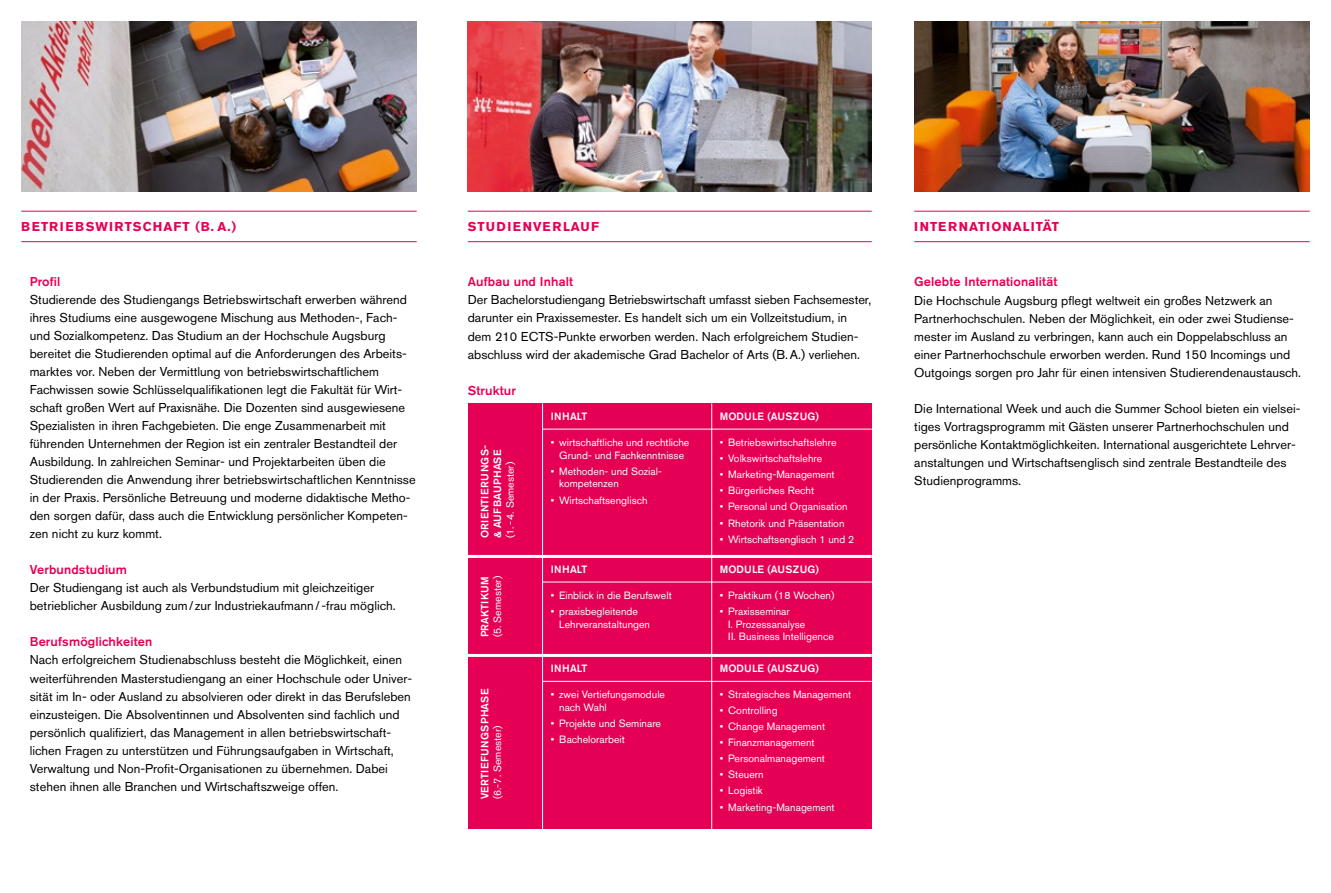
<style>
.page{position:relative;width:1331px;height:893px;background:#fff}
.page>*{position:absolute;margin:0;border:0;box-sizing:border-box;transform-origin:0 0}
.t1{font:12.75px/18px "Akzidenz Grotesk BQ";letter-spacing:.005em;color:#000}
.t2{font:500 12.75px "Akzidenz Grotesk BQ";letter-spacing:.01em;color:#e50055}
.t3{font:700 12.75px "Akzidenz Grotesk BQ";letter-spacing:.08em;color:#e50055}
.t4{font:700 12.75px "Akzidenz Grotesk BQ";letter-spacing:.12em;color:#e50055}
.t5{font:10.5px/12.8px "Akzidenz Grotesk BQ";letter-spacing:.005em;color:#fff}
.t6{font:500 10.5px "Akzidenz Grotesk BQ";letter-spacing:.01em;color:#fff}
.t7{font:500 10.5px/12.8px "Akzidenz Grotesk BQ";letter-spacing:.04em;color:#fff}
.t8{font:500 10.5px "Akzidenz Grotesk BQ";letter-spacing:.03em;color:#fff}
</style>
<div class="page">
<img style="left:21px;top:21px;width:396px;height:170px">
<img style="left:468px;top:21px;width:404px;height:170px">
<hr style="left:21px;top:211px;width:396px;height:1px;background:#e50055">
<hr style="left:21px;top:241px;width:396px;height:1px;background:#e50055">
<hr style="left:468px;top:211px;width:404px;height:1px;background:#e50055">
<hr style="left:468px;top:241px;width:404px;height:1px;background:#e50055">
<hr style="left:914px;top:211px;width:396px;height:1px;background:#e50055">
<hr style="left:914px;top:241px;width:396px;height:1px;background:#e50055">
<div style="left:468px;top:403px;width:404px;height:426px;background:#e50055"></div>
<hr style="left:468px;top:555px;width:404px;height:3px;background:#fff">
<hr style="left:468px;top:654px;width:404px;height:3px;background:#fff">
<hr style="left:542px;top:429px;width:330px;height:1px;background:#fff">
<hr style="left:542px;top:582px;width:330px;height:1px;background:#fff">
<hr style="left:542px;top:681px;width:330px;height:1px;background:#fff">
<hr style="left:711px;top:403px;width:1px;height:441px;background:#fff">
<hr style="left:542px;top:403px;width:1px;height:441px;background:#fff">
<img style="left:914px;top:21px;width:396px;height:170px">
<p class="t3" style="left:21px;top:219px;width:216px">BETRIEBSWIRTSCHAFT (B. A.)</p>
<p class="t4" style="left:468px;top:219px;width:133px">STUDIENVERLAUF</p>
<p class="t3" style="left:914px;top:219px;width:146px">INTERNATIONALITÄT</p>
<p class="t2" style="left:30px;top:274px;width:32px">Profil</p>
<p class="t1" style="left:30px;top:291px;width:387px">Studierende des Studiengangs Betriebswirtschaft erwerben während ihres Studiums eine ausgewogene Mischung aus Methoden-, Fach&shy;und Sozialkompetenz. Das Studium an der Hochschule Augsburg bereitet die Studierenden optimal auf die Anforderungen des Arbeits&shy;marktes vor. Neben der Vermittlung von betriebswirtschaftlichem Fachwissen sowie Schlüsselqualifikationen legt die Fakultät für Wirt&shy;schaft großen Wert auf Praxisnähe. Die Dozenten sind ausgewiesene Spezialisten in ihren Fachgebieten. Die enge Zusammenarbeit mit führenden Unternehmen der Region ist ein zentraler Bestandteil der Ausbildung. In zahlreichen Seminar- und Projektarbeiten üben die Studierenden die Anwendung ihrer betriebswirtschaftlichen Kenntnisse in der Praxis. Persönliche Betreuung und moderne didaktische Metho&shy;den sorgen dafür, dass auch die Entwicklung persönlicher Kompeten&shy;zen nicht zu kurz kommt.</p>
<p class="t2" style="left:30px;top:562px;width:99px">Verbundstudium</p>
<p class="t1" style="left:30px;top:579px;width:367px">Der Studiengang ist auch als Verbundstudium mit gleichzeitiger betrieblicher Ausbildung zum/ zur Industriekaufmann /-frau möglich.</p>
<p class="t2" style="left:30px;top:634px;width:124px">Berufsmöglichkeiten</p>
<p class="t1" style="left:30px;top:651px;width:384px">Nach erfolgreichem Studienabschluss besteht die Möglichkeit, einen weiterführenden Masterstudiengang an einer Hochschule oder Univer&shy;sität im In- oder Ausland zu absolvieren oder direkt in das Berufsleben einzusteigen. Die Absolventinnen und Absolventen sind fachlich und persönlich qualifiziert, das Management in allen betriebswirtschaft&shy;lichen Fragen zu unterstützen und Führungsaufgaben in Wirtschaft, Verwaltung und Non-Profit-Organisationen zu übernehmen. Dabei stehen ihnen alle Branchen und Wirtschaftszweige offen.</p>
<p class="t2" style="left:468px;top:274px;width:107px">Aufbau und Inhalt</p>
<p class="t1" style="left:468px;top:291px;width:405px">Der Bachelorstudiengang Betriebswirtschaft umfasst sieben Fachsemester, darunter ein Praxissemester. Es handelt sich um ein Vollzeitstudium, in dem 210 ECTS-Punkte erworben werden. Nach erfolgreichem Studien&shy;abschluss wird der akademische Grad Bachelor of Arts (B.A.) verliehen.</p>
<p class="t2" style="left:468px;top:382px;width:50px">Struktur</p>
<p class="t7" style="left:478px;top:538px;width:95px;rotate:-90deg">ORIENTIERUNGS-&amp; AUFBAUPHASE</p>
<p class="t5" style="left:504px;top:538px;width:78px;rotate:-90deg">(1.-4. Semester)</p>
<p class="t6" style="left:478px;top:637px;width:63px;rotate:-90deg">PRAKTIKUM</p>
<p class="t5" style="left:491px;top:637px;width:63px;rotate:-90deg">(5. Semester)</p>
<p class="t8" style="left:478px;top:799px;width:112px;rotate:-90deg">VERTIEFUNGSPHASE</p>
<p class="t5" style="left:491px;top:799px;width:75px;rotate:-90deg">(6.-7. Semester)</p>
<p class="t6" style="left:551px;top:410px;width:38px">INHALT</p>
<p class="t5" style="left:551px;top:436px;width:140px;text-align:center">• wirtschaftliche und rechtliche<br>Grund- und Fachkenntnisse</p>
<p class="t5" style="left:559px;top:465px;width:104px;text-indent:-9px">• Methoden- und Sozial&shy;kompetenzen</p>
<p class="t5" style="left:551px;top:493px;width:98px">• Wirtschaftsenglisch</p>
<p class="t6" style="left:551px;top:563px;width:38px">INHALT</p>
<p class="t5" style="left:551px;top:589px;width:123px">• Einblick in die Berufswelt</p>
<p class="t5" style="left:559px;top:605px;width:92px;text-indent:-9px">• praxisbegleitende<br>Lehrveranstaltungen</p>
<p class="t6" style="left:551px;top:662px;width:38px">INHALT</p>
<p class="t5" style="left:559px;top:688px;width:107px;text-indent:-9px">• zwei Vertiefungsmodule nach Wahl</p>
<p class="t5" style="left:551px;top:717px;width:112px">• Projekte und Seminare</p>
<p class="t5" style="left:551px;top:733px;width:76px">• Bachelorarbeit</p>
<p class="t6" style="left:720px;top:410px;width:101px">MODULE (AUSZUG)</p>
<p class="t5" style="left:720px;top:436px;width:118px">• Betriebswirtschaftslehre</p>
<p class="t5" style="left:720px;top:452px;width:104px">• Volkswirtschaftslehre</p>
<p class="t5" style="left:720px;top:468px;width:116px">• Marketing-Management</p>
<p class="t5" style="left:720px;top:484px;width:96px">• Bürgerliches Recht</p>
<p class="t5" style="left:720px;top:500px;width:130px">• Personal und Organisation</p>
<p class="t5" style="left:720px;top:516px;width:126px">• Rhetorik und Präsentation</p>
<p class="t5" style="left:720px;top:533px;width:136px">• Wirtschaftsenglisch 1 und 2</p>
<p class="t6" style="left:720px;top:563px;width:101px">MODULE (AUSZUG)</p>
<p class="t5" style="left:720px;top:589px;width:116px">• Praktikum (18 Wochen)</p>
<p class="t5" style="left:728px;top:605px;width:107px;text-indent:-9px">• Praxisseminar<br>I. Prozessanalyse<br>II. Business Intelligence</p>
<p class="t6" style="left:720px;top:662px;width:101px">MODULE (AUSZUG)</p>
<p class="t5" style="left:720px;top:687px;width:133px">• Strategisches Management</p>
<p class="t5" style="left:720px;top:704px;width:59px">• Controlling</p>
<p class="t5" style="left:720px;top:720px;width:107px">• Change Management</p>
<p class="t5" style="left:720px;top:736px;width:96px">• Finanzmanagement</p>
<p class="t5" style="left:720px;top:752px;width:107px">• Personalmanagement</p>
<p class="t5" style="left:720px;top:768px;width:45px">• Steuern</p>
<p class="t5" style="left:720px;top:784px;width:45px">• Logistik</p>
<p class="t5" style="left:720px;top:800px;width:116px">• Marketing-Management</p>
<p class="t2" style="left:914px;top:274px;width:145px">Gelebte Internationalität</p>
<p class="t1" style="left:914px;top:291px;width:388px">Die Hochschule Augsburg pflegt weltweit ein großes Netzwerk an Partnerhochschulen. Neben der Möglichkeit, ein oder zwei Studiense&shy;mester im Ausland zu verbringen, kann auch ein Doppelabschluss an einer Partnerhochschule erworben werden. Rund 150 Incomings und Outgoings sorgen pro Jahr für einen intensiven Studierendenaustausch.</p>
<p class="t1" style="left:914px;top:399px;width:388px">Die International Week und auch die Summer School bieten ein vielsei&shy;tiges Vortragsprogramm mit Gästen unserer Partnerhochschulen und persönliche Kontaktmöglichkeiten. International ausgerichtete Lehrver&shy;anstaltungen und Wirtschaftsenglisch sind zentrale Bestandteile des Studienprogramms.</p>
</div>
